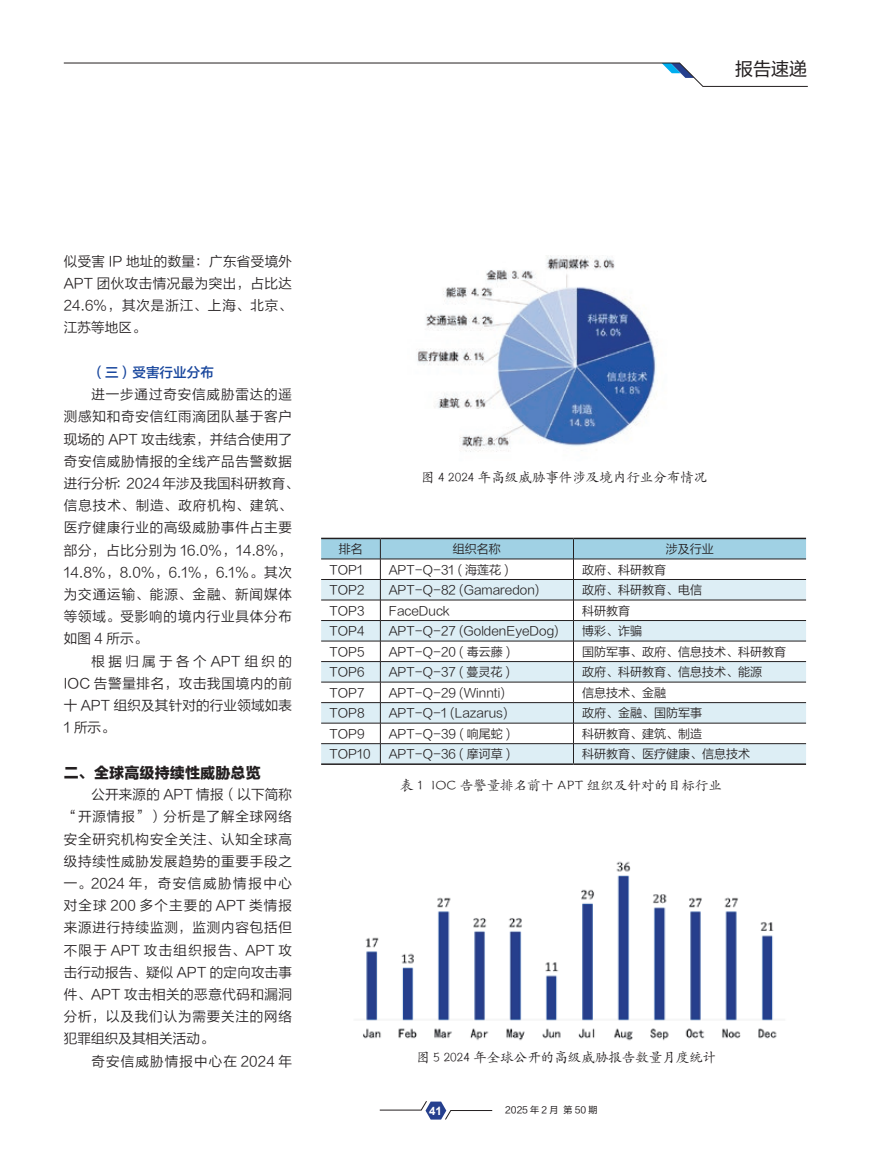
<style>
.page{position:relative;width:872px;height:1149px;background:#fff}
.page>*{position:absolute;margin:0;border:0;box-sizing:border-box;transform-origin:0 0}
.t1{font:18px "FZLTHK GBK1 0";color:#231f20}
.t2{font:15px "FZLTTHJW GB1 0";letter-spacing:.01em;color:#231f20}
.t3{font:13.5px/22.2px "FZLTXIHK GBK1 0";letter-spacing:.06em;color:#231f20;text-align:justify}
.t4{font:13.5px "FZKTJW GB1 0";color:#231f20}
.t5{font:13.5px "FZLTXIHK GBK1 0";letter-spacing:.085em;color:#231f20}
.t6{font:13.5px "FZLTZHJW GB1 0";letter-spacing:.01em;color:#18469d}
.t7{font:12px "FZLTXIHK GBK1 0";color:#231f20}
.t8{font:700 11.55px "Arial";color:#fff}
.t9{font:9px "FZLTHJW GB1 0";letter-spacing:.25em;color:#231f20}
</style>
<div class="page">
<svg style="left:379px;top:1101px;width:113px;height:18px"></svg>
<svg style="left:63px;top:63px;width:745px;height:24px"></svg>
<svg style="left:321px;top:539px;width:485px;height:224px"></svg>
<hr style="left:321px;top:537px;width:59px;height:2px;background:#231f20">
<hr style="left:380px;top:537px;width:193px;height:2px;background:#231f20">
<hr style="left:573px;top:537px;width:233px;height:2px;background:#231f20">
<hr style="left:321px;top:763px;width:59px;height:1px;background:#231f20">
<hr style="left:380px;top:763px;width:193px;height:1px;background:#231f20">
<hr style="left:573px;top:763px;width:233px;height:1px;background:#231f20">
<img style="left:417px;top:255px;width:239px;height:197px">
<img style="left:363px;top:861px;width:414px;height:180px">
<h1 class="t1" style="left:735px;top:59px;width:74px">报告速递</h1>
<p class="t3" style="left:64px;top:250px;width:230px">似受害 IP 地址的数量：广东省受境外APT 团伙攻击情况最为突出，占比达24.6%，其次是浙江、上海、北京、江苏等地区。</p>
<p class="t6" style="left:91px;top:365px;width:124px">（三）受害行业分布</p>
<p class="t3" style="left:64px;top:383px;width:236px;text-align:left;text-indent:28px">进一步通过奇安信威胁雷达的遥测感知和奇安信红雨滴团队基于客户现场的 APT 攻击线索，并结合使用了奇安信威胁情报的全线产品告警数据进行分析：2024 年涉及我国科研教育、信息技术、制造、政府机构、建筑、医疗健康行业的高级威胁事件占主要部分，占比分别为 16.0%，14.8%，<br>14.8%，8.0%，6.1%，6.1%。其次为交通运输、能源、金融、新闻媒体等领域。受影响的境内行业具体分布如图 4 所示。</p>
<p class="t3" style="left:64px;top:650px;width:230px;text-indent:28px">根据归属于各个APT组织的IOC 告警量排名，攻击我国境内的前十 APT 组织及其针对的行业领域如表1 所示。</p>
<p class="t2" style="left:64px;top:764px;width:198px">二、全球高级持续性威胁总览</p>
<p class="t3" style="left:64px;top:783px;width:230px;text-indent:28px">公开来源的 APT 情报（以下简称“开源情报”）分析是了解全球网络安全研究机构安全关注、认知全球高级持续性威胁发展趋势的重要手段之一。2024 年，奇安信威胁情报中心对全球 200 多个主要的 APT 类情报来源进行持续监测，监测内容包括但不限于 APT 攻击组织报告、APT 攻击行动报告、疑似 APT 的定向攻击事件、APT 攻击相关的恶意代码和漏洞分析，以及我们认为需要关注的网络犯罪组织及其相关活动。</p>
<p class="t5" style="left:91px;top:1053px;width:202px">奇安信威胁情报中心在 2024 年</p>
<p class="t4" style="left:421px;top:470px;width:288px">图 4 2024 年高级威胁事件涉及境内行业分布情况</p>
<p class="t7" style="left:339px;top:542px;width:25px">排名</p>
<p class="t7" style="left:453px;top:542px;width:49px">组织名称</p>
<p class="t7" style="left:666px;top:542px;width:49px">涉及行业</p>
<p class="t7" style="left:330px;top:562px;width:35px">TOP1</p>
<p class="t7" style="left:389px;top:562px;width:121px">APT-Q-31 ( 海莲花 )</p>
<p class="t7" style="left:582px;top:562px;width:85px">政府、科研教育</p>
<p class="t7" style="left:330px;top:583px;width:36px">TOP2</p>
<p class="t7" style="left:389px;top:583px;width:152px">APT-Q-82 (Gamaredon)</p>
<p class="t7" style="left:582px;top:583px;width:121px">政府、科研教育、电信</p>
<p class="t7" style="left:330px;top:603px;width:36px">TOP3</p>
<p class="t7" style="left:389px;top:603px;width:62px">FaceDuck</p>
<p class="t7" style="left:582px;top:603px;width:49px">科研教育</p>
<p class="t7" style="left:330px;top:624px;width:37px">TOP4</p>
<p class="t7" style="left:389px;top:624px;width:171px">APT-Q-27 (GoldenEyeDog)</p>
<p class="t7" style="left:582px;top:624px;width:61px">博彩、诈骗</p>
<p class="t7" style="left:330px;top:644px;width:36px">TOP5</p>
<p class="t7" style="left:389px;top:644px;width:123px">APT-Q-20 ( 毒云藤 )</p>
<p class="t7" style="left:582px;top:644px;width:206px">国防军事、政府、信息技术、科研教育</p>
<p class="t7" style="left:330px;top:665px;width:36px">TOP6</p>
<p class="t7" style="left:389px;top:665px;width:123px">APT-Q-37 ( 蔓灵花 )</p>
<p class="t7" style="left:582px;top:665px;width:181px">政府、科研教育、信息技术、能源</p>
<p class="t7" style="left:330px;top:685px;width:36px">TOP7</p>
<p class="t7" style="left:389px;top:685px;width:117px">APT-Q-29 (Winnti)</p>
<p class="t7" style="left:582px;top:685px;width:85px">信息技术、金融</p>
<p class="t7" style="left:330px;top:706px;width:36px">TOP8</p>
<p class="t7" style="left:389px;top:706px;width:120px">APT-Q-1 (Lazarus)</p>
<p class="t7" style="left:582px;top:706px;width:121px">政府、金融、国防军事</p>
<p class="t7" style="left:330px;top:726px;width:37px">TOP9</p>
<p class="t7" style="left:389px;top:726px;width:123px">APT-Q-39 ( 响尾蛇 )</p>
<p class="t7" style="left:582px;top:726px;width:121px">科研教育、建筑、制造</p>
<p class="t7" style="left:330px;top:747px;width:42px">TOP10</p>
<p class="t7" style="left:389px;top:747px;width:123px">APT-Q-36 ( 摩诃草 )</p>
<p class="t7" style="left:582px;top:747px;width:169px">科研教育、医疗健康、信息技术</p>
<p class="t4" style="left:400px;top:778px;width:323px">表 1 IOC 告警量排名前十 APT 组织及针对的目标行业</p>
<p class="t4" style="left:416px;top:1049px;width:301px">图 5 2024 年全球公开的高级威胁报告数量月度统计</p>
<p class="t8" style="left:429px;top:1102px;width:14px">41</p>
<p class="t9" style="left:505px;top:1104px;width:94px">2025年2月 第50期</p>
</div>
